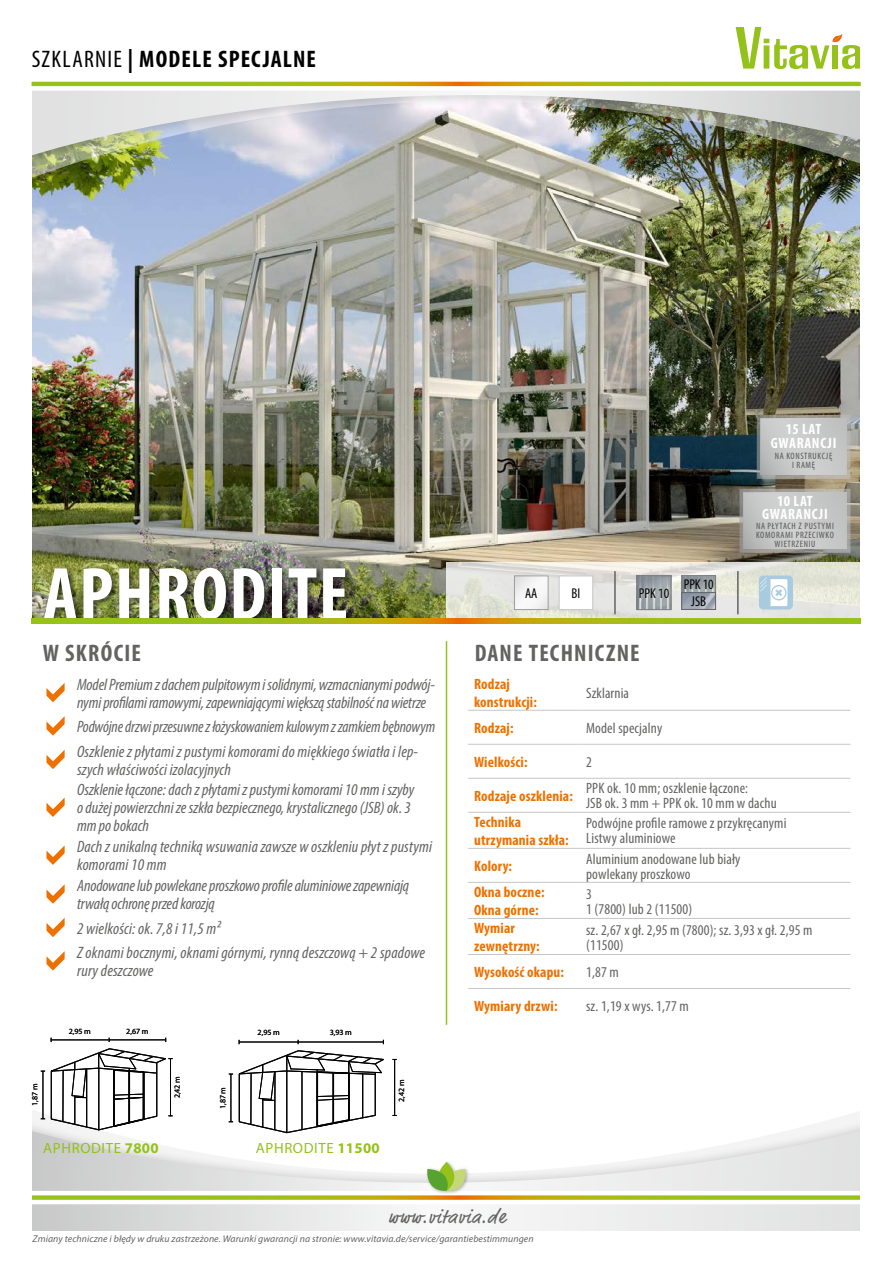
<style>
.page{position:relative;width:893px;height:1263px;background:#fff}
.page>*{position:absolute;margin:0;border:0;box-sizing:border-box;transform-origin:0 0}
.t1{font:700 condensed 75px "Myriad Pro";letter-spacing:.02em;color:#fff}
.t2{font:700 condensed 24px "Myriad Pro";letter-spacing:.05em;color:#000}
.t3{font:700 condensed 24px "Myriad Pro";letter-spacing:.05em;color:#636362}
.t4{font:19.5px "Market Pro";letter-spacing:.05em;color:#636362}
.t5{font:italic condensed 16.5px/18px "Myriad Pro";color:#636362}
.t6{font:condensed 15px/15px "Myriad Pro";letter-spacing:.01em;color:#636362}
.t7{font:700 condensed 15px/18px "Myriad Pro";letter-spacing:.01em;color:#ee7100}
.t8{font:700 condensed 15px/13.5px "Myriad Pro";letter-spacing:.045em;color:#fff;text-align:center}
.t9{font:14.85px "Myriad Pro";letter-spacing:.04em;color:#94c11a}
.t10{font:condensed 14.25px/17px "Myriad Pro";color:#000;text-align:center}
.t11{font:italic 9.75px "Myriad Pro";letter-spacing:.01em;color:#636362}
.t12{font:condensed 9.3px/9.3px "Myriad Pro";letter-spacing:.07em;color:#565655;text-align:center}
.t13{font:7.95px "Myriad Pro";color:#000}
.s1{font-weight:400}
.s2{font-weight:700}
</style>
<div class="page">
<svg style="left:32px;top:1110px;width:828px;height:121px"></svg>
<svg style="left:32px;top:1206px;width:828px;height:24px"></svg>
<img style="left:32px;top:225px;width:828px;height:394px">
<svg style="left:446px;top:562px;width:415px;height:57px;background:#e2e2d7"></svg>
<div style="left:43px;top:567px;width:311px;height:60px;background:#000;opacity:.54"></div>
<img style="left:32px;top:193px;width:828px;height:32px">
<div style="left:14px;top:80px;width:879px;height:113px;background:#000;opacity:.15"></div>
<img style="left:32px;top:27px;width:829px;height:129px">
<div style="left:0;top:0;width:32px;height:1263px;background:#fff"></div>
<div style="left:861px;top:0;width:32px;height:1263px;background:#fff"></div>
<hr style="left:446px;top:641px;width:1px;height:384px;background:#94c11a">
<div style="left:425px;top:1160px;width:45px;height:36px;background:#fff"></div>
<svg style="left:32px;top:1162px;width:828px;height:44px"></svg>
<svg style="left:31px;top:75px;width:830px;height:18px"></svg>
<svg style="left:516px;top:578px;width:30px;height:30px"></svg>
<div style="left:514px;top:576px;width:34px;height:34px;border:1px solid #9c9c9d"></div>
<img style="left:639px;top:578px;width:30px;height:30px">
<div style="left:637px;top:576px;width:34px;height:34px;border:1px solid #636362"></div>
<hr style="left:737px;top:571px;width:2px;height:43px;background:#636362">
<hr style="left:614px;top:571px;width:2px;height:43px;background:#636362">
<div style="left:759px;top:575px;width:34px;height:34px;background:#a8cbdf;border-radius:4px"></div>
<svg style="left:760px;top:577px;width:27px;height:29px"></svg>
<img style="left:684px;top:577px;width:30px;height:13px">
<div style="left:682px;top:575px;width:34px;height:17px;border:1px solid #636362"></div>
<svg style="left:684px;top:594px;width:30px;height:13px"></svg>
<div style="left:682px;top:592px;width:34px;height:17px;border:1px solid #636362"></div>
<div style="left:559px;top:576px;width:34px;height:34px;background:#fff;border:1px solid #c6c7c6"></div>
<svg style="left:755px;top:413px;width:97px;height:67px;background:#b9b9b7"></svg>
<svg style="left:737px;top:487px;width:115px;height:67px;background:#b9b9b7"></svg>
<div style="left:28px;top:621px;width:834px;height:12px;background:#fff"></div>
<svg style="left:32px;top:619px;width:829px;height:4px;background:#aab515"></svg>
<hr style="left:468px;top:710px;width:112px;height:1px;background:#c5c6c6">
<hr style="left:580px;top:710px;width:270px;height:1px;background:#c5c6c6">
<hr style="left:468px;top:744px;width:112px;height:1px;background:#c5c6c6">
<hr style="left:580px;top:744px;width:270px;height:1px;background:#c5c6c6">
<hr style="left:468px;top:778px;width:112px;height:1px;background:#c5c6c6">
<hr style="left:580px;top:778px;width:270px;height:1px;background:#c5c6c6">
<hr style="left:468px;top:812px;width:112px;height:1px;background:#c5c6c6">
<hr style="left:580px;top:812px;width:270px;height:1px;background:#c5c6c6">
<hr style="left:468px;top:848px;width:112px;height:1px;background:#c5c6c6">
<hr style="left:580px;top:848px;width:270px;height:1px;background:#c5c6c6">
<hr style="left:468px;top:882px;width:112px;height:1px;background:#c5c6c6">
<hr style="left:580px;top:882px;width:270px;height:1px;background:#c5c6c6">
<hr style="left:468px;top:918px;width:112px;height:1px;background:#c5c6c6">
<hr style="left:580px;top:918px;width:270px;height:1px;background:#c5c6c6">
<hr style="left:468px;top:954px;width:112px;height:1px;background:#c5c6c6">
<hr style="left:580px;top:954px;width:270px;height:1px;background:#c5c6c6">
<hr style="left:468px;top:988px;width:112px;height:1px;background:#c5c6c6">
<hr style="left:580px;top:988px;width:270px;height:1px;background:#c5c6c6">
<svg style="left:41px;top:1038px;width:132px;height:92px"></svg>
<svg style="left:229px;top:1040px;width:168px;height:93px"></svg>
<svg style="left:46px;top:683px;width:19px;height:19px"></svg>
<svg style="left:46px;top:716px;width:19px;height:20px"></svg>
<svg style="left:46px;top:750px;width:19px;height:19px"></svg>
<svg style="left:46px;top:797px;width:19px;height:20px"></svg>
<svg style="left:46px;top:845px;width:19px;height:20px"></svg>
<svg style="left:46px;top:884px;width:19px;height:20px"></svg>
<svg style="left:46px;top:918px;width:19px;height:19px"></svg>
<svg style="left:46px;top:951px;width:19px;height:19px"></svg>
<h2 class="t2" style="left:32px;top:44px;width:286px"><span class="s1">SZKLARNIE</span> | MODELE SPECJALNE</h2>
<h1 class="t1" style="left:43px;top:547px;width:307px">APHRODITE</h1>
<p class="t10" style="left:525px;top:585px;width:14px">AA</p>
<p class="t10" style="left:639px;top:585px;width:32px">PPK 10</p>
<p class="t10" style="left:684px;top:576px;width:31px">PPK 10<br>JSB</p>
<p class="t10" style="left:572px;top:585px;width:10px">BI</p>
<p class="t8" style="left:771px;top:422px;width:67px">15 LAT<br>GWARANCJI</p>
<p class="t12" style="left:775px;top:451px;width:59px">NA KONSTRUKCJĘ<br>I RAMĘ</p>
<p class="t8" style="left:762px;top:494px;width:67px">10 LAT<br>GWARANCJI</p>
<p class="t12" style="left:756px;top:521px;width:79px">NA PŁYTACH Z PUSTYMI<br>KOMORAMI PRZECIWKO<br>WIETRZENIU</p>
<h2 class="t3" style="left:43px;top:638px;width:100px">W SKRÓCIE</h2>
<h2 class="t3" style="left:475px;top:638px;width:166px">DANE TECHNICZNE</h2>
<p class="t7" style="left:474px;top:674px;width:64px">Rodzaj konstrukcji:</p>
<p class="t6" style="left:586px;top:685px;width:44px">Szklarnia</p>
<p class="t7" style="left:474px;top:718px;width:41px">Rodzaj:</p>
<p class="t6" style="left:586px;top:720px;width:78px">Model specjalny</p>
<p class="t7" style="left:474px;top:752px;width:55px">Wielkości:</p>
<p class="t6" style="left:586px;top:754px;width:7px">2</p>
<p class="t7" style="left:474px;top:787px;width:100px">Rodzaje oszklenia:</p>
<p class="t6" style="left:586px;top:781px;width:192px">PPK ok. 10 mm; oszklenie łączone:<br>JSB ok. 3 mm + PPK ok. 10 mm w dachu</p>
<p class="t7" style="left:474px;top:813px;width:96px">Technika utrzymania szkła:</p>
<p class="t6" style="left:586px;top:816px;width:202px">Podwójne profile ramowe z przykręcanymi<br>Listwy aluminiowe</p>
<p class="t7" style="left:474px;top:857px;width:39px">Kolory:</p>
<p class="t6" style="left:586px;top:851px;width:156px">Aluminium anodowane lub biały powlekany proszkowo</p>
<p class="t7" style="left:474px;top:883px;width:72px">Okna boczne:<br>Okna górne:</p>
<p class="t6" style="left:586px;top:886px;width:108px">3<br>1 (7800) lub 2 (11500)</p>
<p class="t7" style="left:474px;top:919px;width:67px">Wymiar zewnętrzny:</p>
<p class="t6" style="left:586px;top:922px;width:228px">sz. 2,67 x gł. 2,95 m (7800); sz. 3,93 x gł. 2,95 m (11500)</p>
<p class="t7" style="left:474px;top:963px;width:91px">Wysokość okapu:</p>
<p class="t6" style="left:586px;top:964px;width:34px">1,87 m</p>
<p class="t7" style="left:474px;top:997px;width:85px">Wymiary drzwi:</p>
<p class="t6" style="left:586px;top:998px;width:104px">sz. 1,19 x wys. 1,77 m</p>
<p class="t13" style="left:69px;top:1027px;width:24px">2,95 m</p>
<p class="t13" style="left:126px;top:1027px;width:24px">2,67 m</p>
<p class="t5" style="left:77px;top:675px;width:359px">Model Premium z dachem pulpitowym i solidnymi, wzmacnianymi podwój&shy;nymi profilami ramowymi, zapewniającymi większą stabilność na wietrze</p>
<p class="t5" style="left:77px;top:714px;width:360px;line-height:24.5px">Podwójne drzwi przesuwne z łożyskowaniem kulowym z zamkiem bębnowym<br>Oszklenie z płytami z pustymi komorami do miękkiego światła i lep-</p>
<p class="t5" style="left:77px;top:758px;width:339px;line-height:20.9px">szych właściwości izolacyjnych<br>Oszklenie łączone: dach z płytami z pustymi komorami 10 mm i szyby</p>
<p class="t5" style="left:77px;top:799px;width:335px">o dużej powierzchni ze szkła bezpiecznego, krystalicznego (JSB) ok. 3 mmpo bokach</p>
<p class="t5" style="left:77px;top:838px;width:356px">Dach z unikalną techniką wsuwania zawsze w oszkleniu płyt z pustymi komorami 10 mm</p>
<p class="t5" style="left:77px;top:876px;width:334px">Anodowane lub powlekane proszkowo profile aluminiowe zapewniają trwałą ochronę przed korozją</p>
<p class="t5" style="left:77px;top:916px;width:349px;line-height:24.5px">2 wielkości: ok. 7,8 i 11,5 m²<br>Z oknami bocznymi, oknami górnymi, rynną deszczową + 2 spadowe</p>
<p class="t5" style="left:77px;top:961px;width:78px">rury deszczowe</p>
<p class="t13" style="left:258px;top:1027px;width:24px">2,95 m</p>
<p class="t13" style="left:330px;top:1027px;width:24px">3,93 m</p>
<p class="t13" style="left:30px;top:1106px;width:24px;rotate:-90deg">1,87 m</p>
<p class="t13" style="left:172px;top:1098px;width:24px;rotate:-90deg">2,42 m</p>
<p class="t13" style="left:218px;top:1109px;width:24px;rotate:-90deg">1,87 m</p>
<p class="t9" style="left:43px;top:1138px;width:117px">APHRODITE <span class="s2">7800</span></p>
<p class="t9" style="left:256px;top:1138px;width:125px">APHRODITE <span class="s2">11500</span></p>
<p class="t13" style="left:397px;top:1102px;width:24px;rotate:-90deg">2,42 m</p>
<p class="t4" style="left:388px;top:1203px;width:118px">www.vitavia.de</p>
<p class="t11" style="left:33px;top:1233px;width:503px">Zmiany techniczne i błędy w druku zastrzeżone. Warunki gwarancji na stronie: www.vitavia.de/service/garantiebestimmungen</p>
</div>
